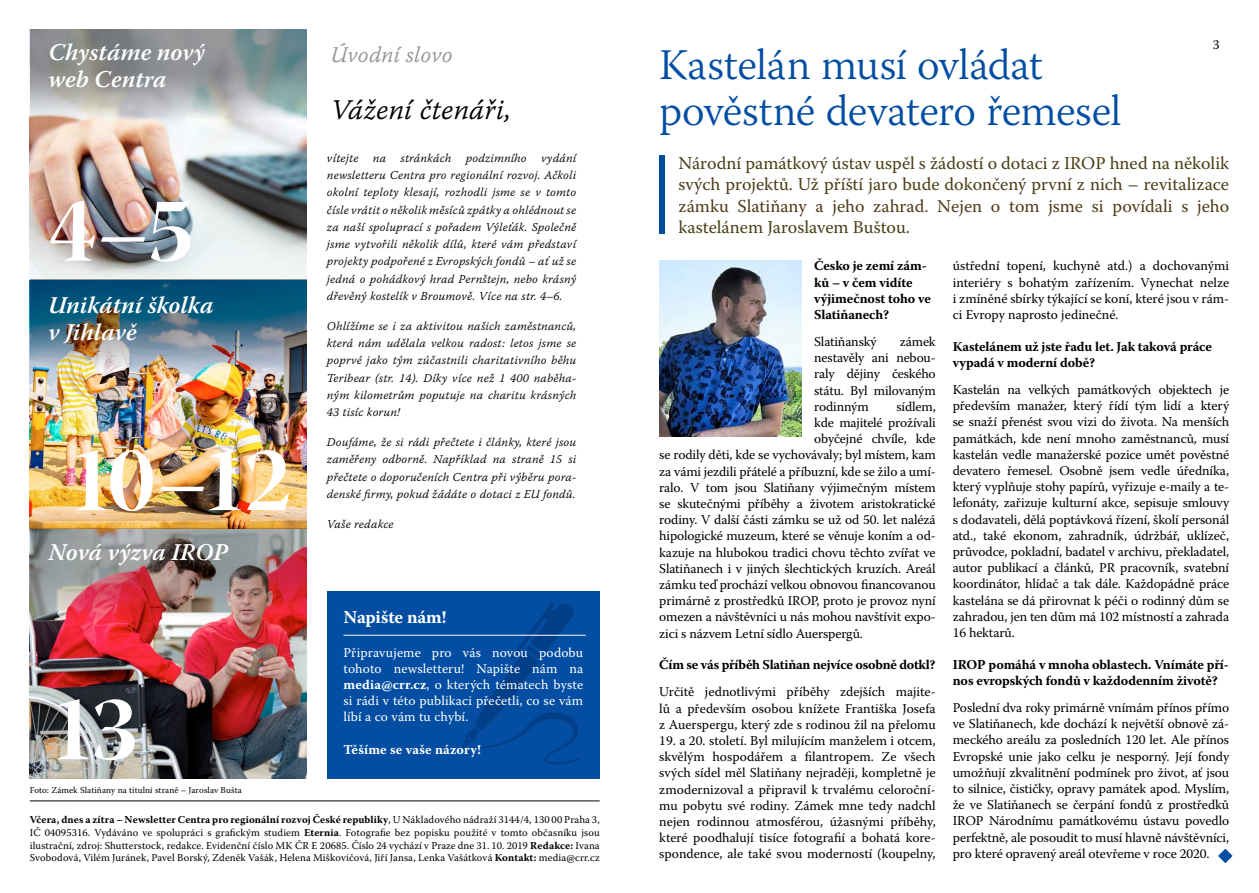
<style>
.page{position:relative;width:1259px;height:893px;background:#fff}
.page>*{position:absolute;margin:0;border:0;box-sizing:border-box;transform-origin:0 0}
.t1{font:91.5px "Warnock Pro Bold Disp";color:#fff}
.t2{font:300 43.5px/46.5px "Warnock Pro";letter-spacing:-.01em;color:#034ea2}
.t3{font:28.5px "Warnock Pro Light It Capt";color:#000}
.t4{font:italic 600 24px/27px "Warnock Pro";color:#fff}
.t5{font:22.5px "Warnock Pro Light It Capt";color:#939598}
.t6{font:18px/21.6px "Warnock Pro";color:#4b3d17;text-align:justify}
.t7{font:700 18px "Warnock Pro";letter-spacing:-.01em;color:#fff}
.t8{font:13.5px/16.2px "Warnock Pro";letter-spacing:-.01em;color:#000;text-align:justify}
.t9{font:700 13.5px/16.2px "Warnock Pro";letter-spacing:-.01em;color:#000}
.t10{font:13.5px/16.2px "Warnock Pro";letter-spacing:.01em;color:#fff;text-align:justify}
.t11{font:700 13.5px "Warnock Pro";letter-spacing:.015em;color:#fff}
.t12{font:12px/17.2px "Warnock Pro Light It Capt";letter-spacing:.01em;color:#000;text-align:justify}
.t13{font:10.5px/12.6px "Warnock Pro";letter-spacing:.01em;color:#000;text-align:justify}
.t14{font:9px "Warnock Pro";letter-spacing:.01em;color:#000}
.s1{font-weight:700}
</style>
<div class="page">
<img style="left:30px;top:126px;width:276px;height:652px">
<hr style="left:30px;top:801px;width:570px;height:1px;background:#000">
<div style="left:659px;top:155px;width:5px;height:79px;background:#034ea2"></div>
<img style="left:30px;top:279px;width:276px;height:96px">
<svg style="left:30px;top:30px;width:276px;height:96px;background:#a0a5a4"></svg>
<img style="left:30px;top:529px;width:276px;height:96px">
<svg style="left:1218px;top:849px;width:14px;height:14px"></svg>
<div style="left:327px;top:591px;width:273px;height:187px;background:#034ea2"></div>
<img style="left:659px;top:261px;width:142px;height:175px">
<svg style="left:461px;top:603px;width:120px;height:162px"></svg>
<hr style="left:343px;top:635px;width:242px;height:1px;background:#fff">
<h3 class="t4" style="left:48px;top:38px;width:158px">Chystáme nový web Centra</h3>
<h1 class="t1" style="left:49px;top:175px;width:147px">4–5</h1>
<h3 class="t4" style="left:48px;top:291px;width:167px">Unikátní školka v Jihlavě</h3>
<h1 class="t1" style="left:67px;top:425px;width:225px">10–12</h1>
<h3 class="t4" style="left:48px;top:538px;width:181px">Nová výzva IROP</h3>
<h1 class="t1" style="left:49px;top:674px;width:90px">13</h1>
<p class="t14" style="left:30px;top:784px;width:214px">Foto: Zámek Slatiňany na titulní straně – Jaroslav Bušta</p>
<h3 class="t5" style="left:331px;top:41px;width:124px">Úvodní slovo</h3>
<h3 class="t3" style="left:331px;top:92px;width:182px">Vážení čtenáři,</h3>
<p class="t12" style="left:327px;top:149px;width:251px">vítejte na stránkách podzimního vydání newsletteru Centra pro regionální rozvoj. Ačkoli okolní teploty klesají, rozhodli jsme se v tomto čísle vrátit o několik měsíců zpátky a ohlédnout se za naší spoluprací s pořadem Výleťák. Společně jsme vytvořili několik dílů, které vám představí projekty podpořené z Evropských fondů – ať už se jedná o pohádkový hrad Pernštejn, nebo krásný dřevěný kostelík v Broumově. Více na str. 4–6.</p>
<p class="t12" style="left:327px;top:317px;width:251px">Ohlížíme se i za aktivitou našich zaměstnanců, která nám udělala velkou radost: letos jsme se poprvé jako tým zúčastnili charitativního běhu Teribear (str. 14). Díky více než 1 400 naběha&shy;ným kilometrům poputuje na charitu krásných 43 tisíc korun!</p>
<p class="t12" style="left:327px;top:433px;width:251px">Doufáme, že si rádi přečtete i články, které jsou zaměřeny odborně. Například na straně 15 si přečtete o doporučeních Centra při výběru pora&shy;denské firmy, pokud žádáte o dotaci z EU fondů.</p>
<p class="t12" style="left:327px;top:515px;width:68px">Vaše redakce</p>
<h3 class="t7" style="left:343px;top:607px;width:105px">Napište nám!</h3>
<p class="t10" style="left:343px;top:644px;width:241px">Připravujeme pro vás novou podobu tohoto newsletteru! Napište nám na <span class="s1">media@crr.cz</span>, o kterých tématech byste si rádi v této publikaci přečetli, co se vám líbí a co vám tu chybí.</p>
<p class="t11" style="left:343px;top:741px;width:139px">Těšíme se vaše názory!</p>
<p class="t13" style="left:30px;top:813px;width:571px"><span class="s1">Včera, dnes a zítra – Newsletter Centra pro regionální rozvoj České republiky</span>, U Nákladového nádraží 3144/4, 130 00 Praha 3, IČ 04095316. Vydáváno ve spolupráci s grafickým studiem <span class="s1">Eternia</span>. Fotografie bez popisku použité v tomto občasníku jsou ilustrační, zdroj: Shutterstock, redakce. Evidenční číslo MK ČR E 20685. Číslo 24 vychází v Praze dne 31. 10. 2019 <span class="s1">Redakce:</span> Ivana Svobodová, Vilém Juránek, Pavel Borský, Zdeněk Vašák, Helena Miškovičová, Jiří Jansa, Lenka Vašátková <span class="s1">Kontakt:</span> media@crr.cz</p>
<p class="t8" style="left:1212px;top:36px;width:8px">3</p>
<h2 class="t2" style="left:659px;top:40px;width:463px">Kastelán musí ovládat pověstné devatero řemesel</h2>
<p class="t6" style="left:678px;top:152px;width:552px">Národní památkový ústav uspěl s žádostí o dotaci z IROP hned na několik svých projektů. Už příští jaro bude dokončený první z nich – revitalizace zámku Slatiňany a jeho zahrad. Nejen o tom jsme si povídali s jeho kastelánem Jaroslavem Buštou.</p>
<p class="t8" style="left:952px;top:258px;width:278px">ústřední topení, kuchyně atd.) a dochovanými interiéry s bohatým zařízením. Vynechat nelze i zmíněné sbírky týkající se koní, které jsou v rám&shy;ci Evropy naprosto jedinečné.</p>
<p class="t9" style="left:952px;top:338px;width:261px">Kastelánem už jste řadu let. Jak taková práce vypadá v moderní době?</p>
<p class="t8" style="left:952px;top:381px;width:278px">Kastelán na velkých památkových objektech je především manažer, který řídí tým lidí a který se snaží přenést svou vizi do života. Na menších památkách, kde není mnoho zaměstnanců, musí kastelán vedle manažerské pozice umět pověstné devatero řemesel. Osobně jsem vedle úředníka, který vyplňuje stohy papírů, vyřizuje e-maily a te&shy;lefonáty, zařizuje kulturní akce, sepisuje smlouvy s dodavateli, dělá poptávková řízení, školí personál atd., také ekonom, zahradník, údržbář, uklízeč, průvodce, pokladní, badatel v archivu, překladatel, autor publikací a článků, PR pracovník, svatební koordinátor, hlídač a tak dále. Každopádně práce kastelána se dá přirovnat k péči o rodinný dům se zahradou, jen ten dům má 102 místností a zahrada 16 hektarů.</p>
<p class="t9" style="left:952px;top:656px;width:278px">IROP pomáhá v mnoha oblastech. Vnímáte pří&shy;nos evropských fondů v každodenním životě?</p>
<p class="t8" style="left:952px;top:699px;width:278px">Poslední dva roky primárně vnímám přínos přímo ve Slatiňanech, kde dochází k největší obnově zá&shy;meckého areálu za posledních 120 let. Ale přínos Evropské unie jako celku je nesporný. Její fondy umožňují zkvalitnění podmínek pro život, ať jsou to silnice, čističky, opravy památek apod. Myslím, že ve Slatiňanech se čerpání fondů z prostředků IROP Národnímu památkovému ústavu povedlo perfektně, ale posoudit to musí hlavně návštěvníci, pro které opravený areál otevřeme v roce 2020.</p>
<p class="t9" style="left:814px;top:258px;width:118px">Česko je zemí zám&shy;ků – v čem vidíte výjimečnost toho ve<br>Slatiňanech?</p>
<p class="t8" style="left:814px;top:333px;width:64px">Slatiňanský</p>
<p class="t8" style="left:814px;top:333px;width:123px;text-indent:86px">zámek nestavěly ani nebou&shy;raly dějiny českého státu. Byl milovaným rodinným</p>
<p class="t8" style="left:896px;top:398px;width:41px">sídlem,</p>
<p class="t8" style="left:814px;top:414px;width:123px">kde majitelé prožívali</p>
<p class="t8" style="left:814px;top:430px;width:123px">obyčejné chvíle, kde</p>
<p class="t8" style="left:659px;top:447px;width:278px">se rodily děti, kde se vychovávaly; byl místem, kam</p>
<p class="t8" style="left:659px;top:463px;width:278px">za vámi jezdili přátelé a příbuzní, kde se žilo a umí-</p>
<p class="t8" style="left:659px;top:479px;width:278px">ralo. V tom jsou Slatiňany výjimečným místem</p>
<p class="t8" style="left:659px;top:495px;width:278px">se skutečnými příběhy a životem aristokratické</p>
<p class="t8" style="left:659px;top:511px;width:278px">rodiny. V další části zámku se už od 50. let nalézá</p>
<p class="t8" style="left:659px;top:528px;width:278px">hipologické muzeum, které se věnuje koním a od-</p>
<p class="t8" style="left:659px;top:544px;width:278px">kazuje na hlubokou tradici chovu těchto zvířat ve</p>
<p class="t8" style="left:659px;top:560px;width:278px">Slatiňanech i v jiných šlechtických kruzích. Areál</p>
<p class="t8" style="left:659px;top:576px;width:278px">zámku teď prochází velkou obnovou financovanou</p>
<p class="t8" style="left:659px;top:592px;width:278px">primárně z prostředků IROP, proto je provoz nyní</p>
<p class="t8" style="left:659px;top:609px;width:278px">omezen a návštěvníci u nás mohou navštívit expo-</p>
<p class="t8" style="left:659px;top:625px;width:205px">zici s názvem Letní sídlo Auerspergů.</p>
<p class="t9" style="left:659px;top:657px;width:278px">Čím se vás příběh Slatiňan nejvíce osobně dotkl?</p>
<p class="t8" style="left:659px;top:683px;width:278px">Určitě jednotlivými příběhy zdejších majite&shy;lů a především osobou knížete Františka Josefa z Auerspergu, který zde s rodinou žil na přelomu</p>
<p class="t8" style="left:659px;top:732px;width:278px">19. a 20. století. Byl milujícím manželem i otcem, skvělým hospodářem a filantropem. Ze všech svých sídel měl Slatiňany nejraději, kompletně je zmodernizoval a připravil k trvalému celoroční&shy;mu pobytu své rodiny. Zámek mne tedy nadchl nejen rodinnou atmosférou, úžasnými příběhy, které poodhalují tisíce fotografií a bohatá kore&shy;spondence, ale také svou moderností (koupelny,</p>
</div>
